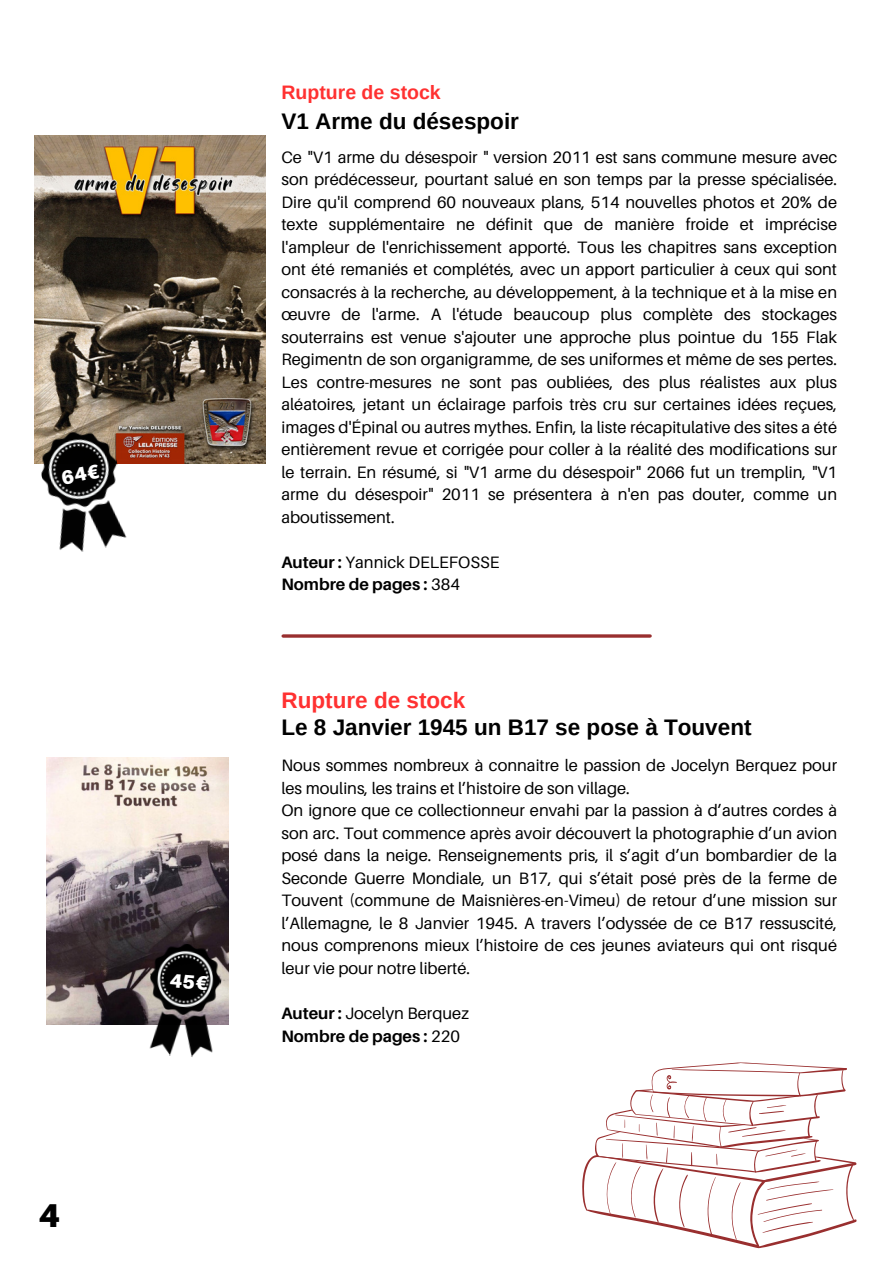
<style>
.page{position:relative;width:894px;height:1264px;background:#fff}
.page>*{position:absolute;margin:0;border:0;box-sizing:border-box;transform-origin:0 0}
.t1{font:900 33px "Aileron";color:#000}
.t2{font:700 22.5px "Arimo";color:#000}
.t3{font:700 22.5px "Arimo";color:#ff3131}
.t4{font:700 19.5px "Arimo";color:#ff3131}
.t5{font:16.5px/22.5px "Aileron";color:#000;text-align:justify}
.t6{font:700 16.5px "Aileron";color:#000}
.s1{font-weight:700}
.s2{font-weight:400}
</style>
<div class="page">
<img style="left:35px;top:135px;width:230px;height:328px">
<img style="left:35px;top:425px;width:97px;height:127px">
<hr style="left:283px;top:634px;width:367px;height:3px;background:#992f2f">
<img style="left:46px;top:757px;width:182px;height:267px">
<img style="left:145px;top:941px;width:78px;height:116px">
<svg style="left:582px;top:1062px;width:274px;height:185px"></svg>
<svg style="left:61px;top:463px;width:39px;height:22px"></svg>
<svg style="left:170px;top:973px;width:38px;height:17px"></svg>
<p class="t1" style="left:38px;top:1195px;width:23px">4</p>
<h1 class="t4" style="left:281px;top:82px;width:161px">Rupture de stock</h1>
<h1 class="t2" style="left:281px;top:108px;width:239px">V1 Arme du désespoir</h1>
<p class="t5" style="left:281px;top:145px;width:557px">Ce "V1 arme du désespoir " version 2011 est sans commune mesure avec son prédécesseur, pourtant salué en son temps par la presse spécialisée.<br>Dire qu'il comprend 60 nouveaux plans, 514 nouvelles photos et 20% de texte supplémentaire ne définit que de manière froide et imprécise l'ampleur de l'enrichissement apporté. Tous les chapitres sans exception ont été remaniés et complétés, avec un apport particulier à ceux qui sont consacrés à la recherche, au développement, à la technique et à la mise en œuvre de l'arme. A l'étude beaucoup plus complète des stockages souterrains est venue s'ajouter une approche plus pointue du 155 Flak Regimentn de son organigramme, de ses uniformes et même de ses pertes.<br>Les contre-mesures ne sont pas oubliées, des plus réalistes aux plus aléatoires, jetant un éclairage parfois très cru sur certaines idées reçues, images d'Épinal ou autres mythes. Enfin, la liste récapitulative des sites a été entièrement revue et corrigée pour coller à la réalité des modifications sur le terrain. En résumé, si "V1 arme du désespoir" 2066 fut un tremplin, "V1 arme du désespoir" 2011 se présentera à n'en pas douter, comme un aboutissement.</p>
<p class="t5" style="left:281px;top:550px;width:219px"><span class="s1">Auteur :</span> Yannick DELEFOSSE</p>
<h2 class="t6" style="left:281px;top:574px;width:180px">Nombre de pages : <span class="s2">384</span></h2>
<h1 class="t3" style="left:281px;top:687px;width:185px">Rupture de stock</h1>
<p class="t2" style="left:281px;top:714px;width:471px">Le 8 Janvier 1945 un B17 se pose à Touvent</p>
<p class="t5" style="left:281px;top:754px;width:557px">Nous sommes nombreux à connaitre le passion de Jocelyn Berquez pour les moulins, les trains et l’histoire de son village.</p>
<p class="t5" style="left:281px;top:799px;width:557px">On ignore que ce collectionneur envahi par la passion à d’autres cordes à son arc. Tout commence après avoir découvert la photographie d’un avion posé dans la neige. Renseignements pris, il s’agit d’un bombardier de la Seconde Guerre Mondiale, un B17, qui s’était posé près de la ferme de Touvent (commune de Maisnières-en-Vimeu) de retour d’une mission sur l’Allemagne, le 8 Janvier 1945. A travers l’odyssée de ce B17 ressuscité, nous comprenons mieux l’histoire de ces jeunes aviateurs qui ont risqué leur vie pour notre liberté.</p>
<p class="t5" style="left:281px;top:1001px;width:189px"><span class="s1">Auteur :</span> Jocelyn Berquez</p>
<p class="t6" style="left:281px;top:1025px;width:180px">Nombre de pages : <span class="s2">220</span></p>
</div>
